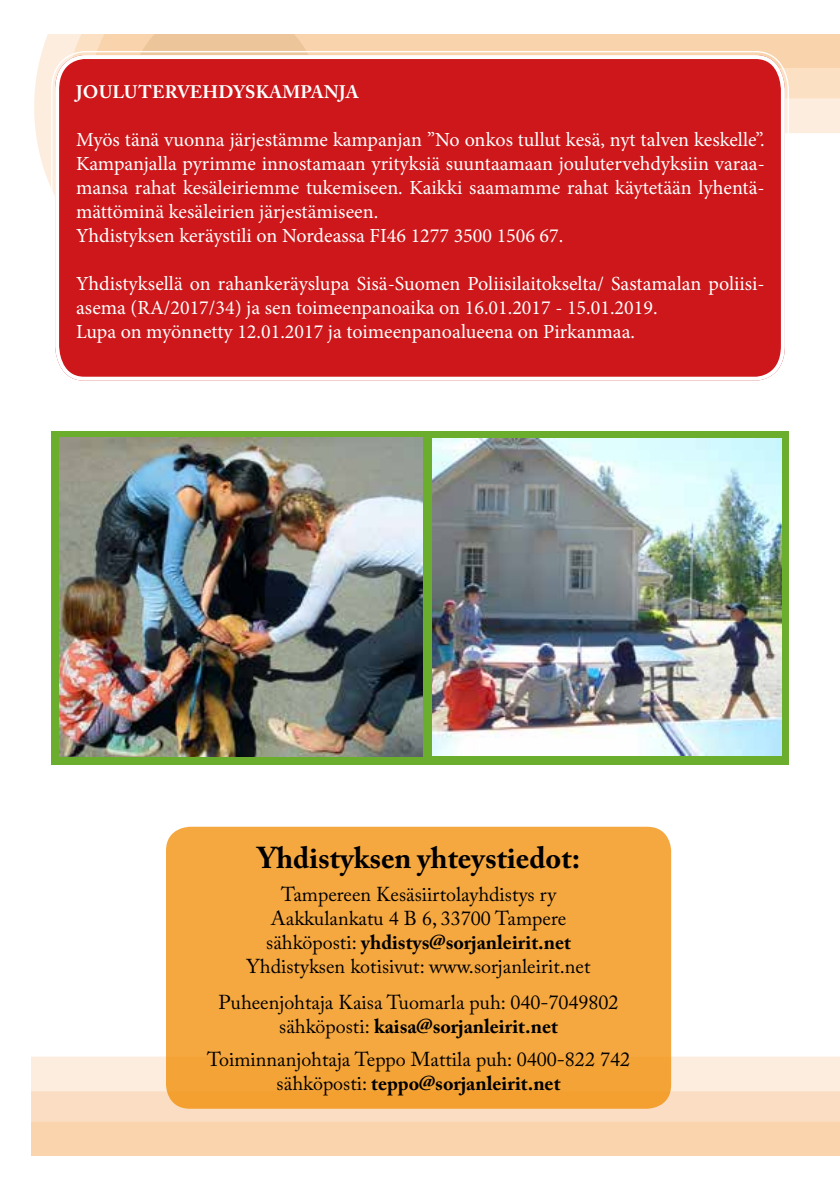
<style>
.page{position:relative;width:840px;height:1191px;background:#fff}
.page>*{position:absolute;margin:0;border:0;box-sizing:border-box;transform-origin:0 0}
.t1{font:700 30px "Adobe Caslon Pro";color:#000}
.t2{font:20px/24px "Minion Pro";color:#fff}
.t3{font:20px/24px "Adobe Caslon Pro";color:#000;text-align:center}
.t4{font:700 18px "Adobe Caslon Pro";letter-spacing:.015em;color:#fff}
.s1{font-weight:700}
</style>
<div class="page">
<svg style="left:31px;top:958px;width:808px;height:197px"></svg>
<svg style="left:34px;top:34px;width:32px;height:151px;fill:#fceddf"></svg>
<svg style="left:89px;top:34px;width:750px;height:99px;background:#f9d8b5"></svg>
<svg style="left:129px;top:34px;width:190px;height:16px;background:#efc79e"></svg>
<div style="left:166px;top:826px;width:504px;height:282px;background:#f5a840;border-radius:24px"></div>
<svg style="left:50px;top:50px;width:739px;height:141px"></svg>
<div style="left:53px;top:53px;width:733px;height:328px;background:#cd171a"></div>
<div style="left:51px;top:431px;width:738px;height:333px;background:#6bae2e"></div>
<img style="left:432px;top:438px;width:348px;height:318px">
<img style="left:60px;top:437px;width:362px;height:319px">
<p class="t4" style="left:76px;top:81px;width:284px">JOULUTERVEHDYSKAMPANJA</p>
<p class="t2" style="left:76px;top:127px;width:689px">Myös tänä vuonna järjestämme kampanjan ”No onkos tullut kesä, nyt talven keskelle”.<br>Kampanjalla pyrimme innostamaan yrityksiä suuntaamaan joulutervehdyksiin varaa&shy;mansa rahat kesäleiriemme tukemiseen. Kaikki saamamme rahat käytetään lyhentä&shy;mättöminä kesäleirien järjestämiseen.<br>Yhdistyksen keräystili on Nordeassa FI46 1277 3500 1506 67.</p>
<p class="t2" style="left:76px;top:271px;width:689px">Yhdistyksellä on rahankeräyslupa Sisä-Suomen Poliisilaitokselta/ Sastamalan poliisi&shy;asema (RA/2017/34) ja sen toimeenpanoaika on 16.01.2017 - 15.01.2019.<br>Lupa on myönnetty 12.01.2017 ja toimeenpanoalueena on Pirkanmaa.</p>
<h1 class="t1" style="left:258px;top:840px;width:323px">Yhdistyksen yhteystiedot:</h1>
<p class="t3" style="left:246px;top:881px;width:345px">Tampereen Kesäsiirtolayhdistys ry Aakkulankatu 4 B 6, 33700 Tampere sähköposti: <span class="s1">yhdistys@sorjanleirit.net </span>Yhdistyksen kotisivut: www.sorjanleirit.net</p>
<p class="t3" style="left:218px;top:989px;width:401px">Puheenjohtaja Kaisa Tuomarla puh: 040-7049802 sähköposti: <span class="s1">kaisa@sorjanleirit.net</span></p>
<p class="t3" style="left:207px;top:1047px;width:424px">Toiminnanjohtaja Teppo Mattila puh: 0400-822 742 sähköposti: <span class="s1">teppo@sorjanleirit.net</span></p>
</div>
